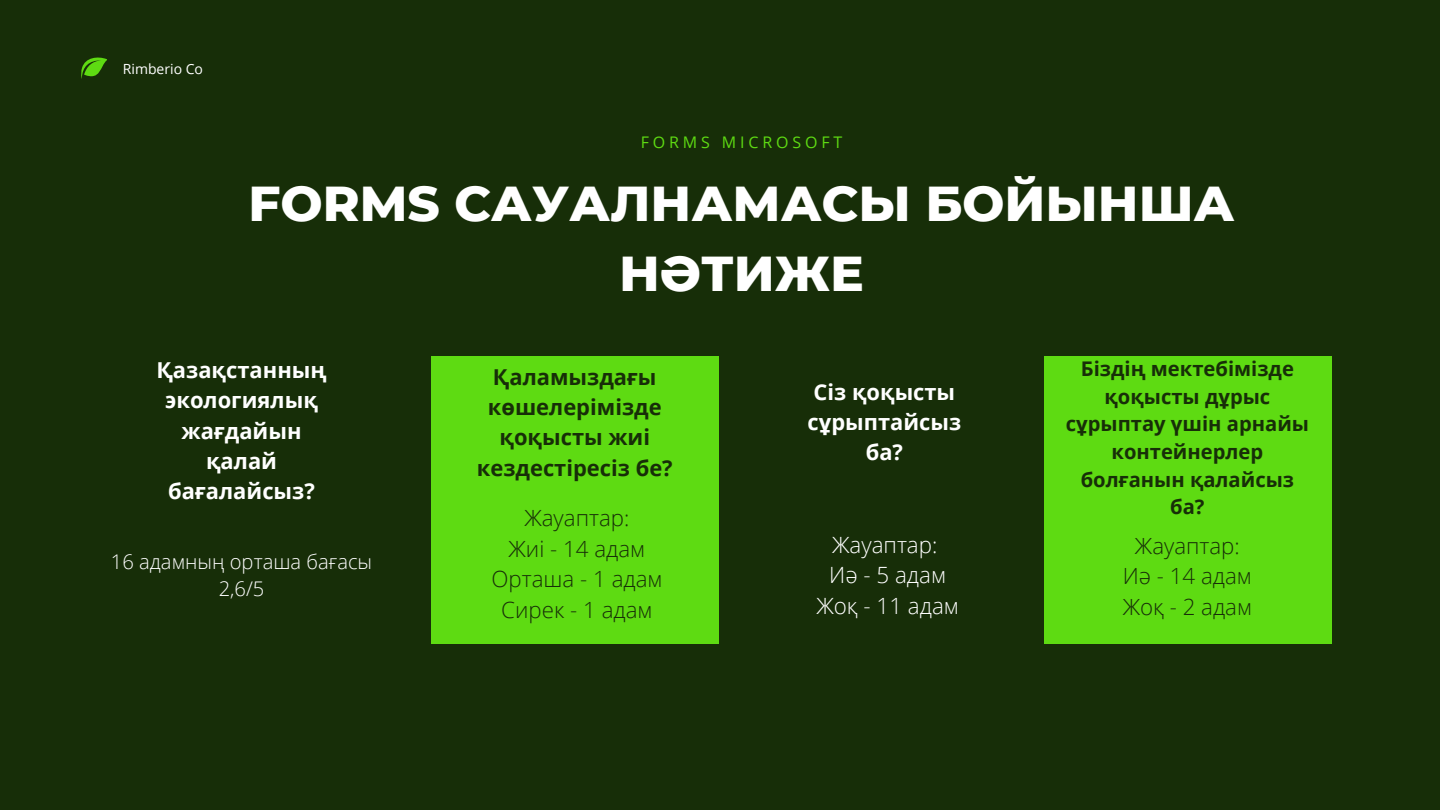
<style>
.page{position:relative;width:1440px;height:810px;background:#172e08}
.page>*{position:absolute;margin:0;border:0;box-sizing:border-box;transform-origin:0 0}
.t1{font:800 50px/69.8px "Montserrat";color:#fff;text-align:center}
.t2{font:300 22.4px "Open Sans";color:#fff}
.t3{font:300 22.3px "Open Sans";color:#172e08}
.t4{font:700 21.9px/30.3px "Open Sans";color:#fff;text-align:center}
.t5{font:700 21.9px/30.3px "Open Sans";color:#172e08;text-align:center}
.t6{font:700 20.2px/27.7px "Open Sans";color:#172e08;text-align:center}
.t7{font:300 20.2px/27.5px "Open Sans";color:#fff;text-align:center}
.t8{font:16px "Open Sans";letter-spacing:.24em;color:#5edb12}
.t9{font:14px "Open Sans";color:#fff}
</style>
<div class="page">
<svg style="left:81px;top:57px;width:26px;height:22px"></svg>
<div style="left:431px;top:357px;width:288px;height:287px;background:#5edb12"></div>
<div style="left:1044px;top:357px;width:287px;height:287px;background:#5edb12"></div>
<p class="t9" style="left:123px;top:59px;width:82px">Rimberio Co</p>
<p class="t8" style="left:641px;top:131px;width:203px">FORMS MICROSOFT</p>
<p class="t1" style="left:248px;top:168px;width:988px">FORMS САУАЛНАМАСЫ БОЙЫНША<br>НӘТИЖЕ</p>
<p class="t4" style="left:156px;top:355px;width:172px">Қазақстанның экологиялық жағдайын қалай бағалайсыз?</p>
<p class="t7" style="left:111px;top:547px;width:263px">16 адамның орташа бағасы<br>2,6/5</p>
<p class="t5" style="left:477px;top:361px;width:197px">Қаламыздағы көшелерімізде қоқысты жиі кездестіресіз бе?</p>
<p class="t3" style="left:524px;top:502px;width:107px">Жауаптар:</p>
<p class="t3" style="left:509px;top:533px;width:138px">Жиі - 14 адам</p>
<p class="t3" style="left:491px;top:563px;width:173px">Орташа - 1 адам</p>
<p class="t3" style="left:501px;top:594px;width:153px">Сирек - 1 адам</p>
<p class="t4" style="left:808px;top:376px;width:155px">Сіз қоқысты сұрыптайсыз ба?</p>
<p class="t2" style="left:832px;top:529px;width:107px">Жауаптар:</p>
<p class="t2" style="left:829px;top:559px;width:118px">Иә - 5 адам</p>
<p class="t2" style="left:816px;top:590px;width:144px">Жоқ - 11 адам</p>
<p class="t6" style="left:1066px;top:354px;width:245px">Біздің мектебімізде қоқысты дұрыс сұрыптау үшін арнайы контейнерлер болғанын қалайсыз ба?</p>
<p class="t3" style="left:1135px;top:530px;width:106px">Жауаптар:</p>
<p class="t3" style="left:1123px;top:561px;width:131px">Иә - 14 адам</p>
<p class="t3" style="left:1123px;top:591px;width:131px">Жоқ - 2 адам</p>
</div>
